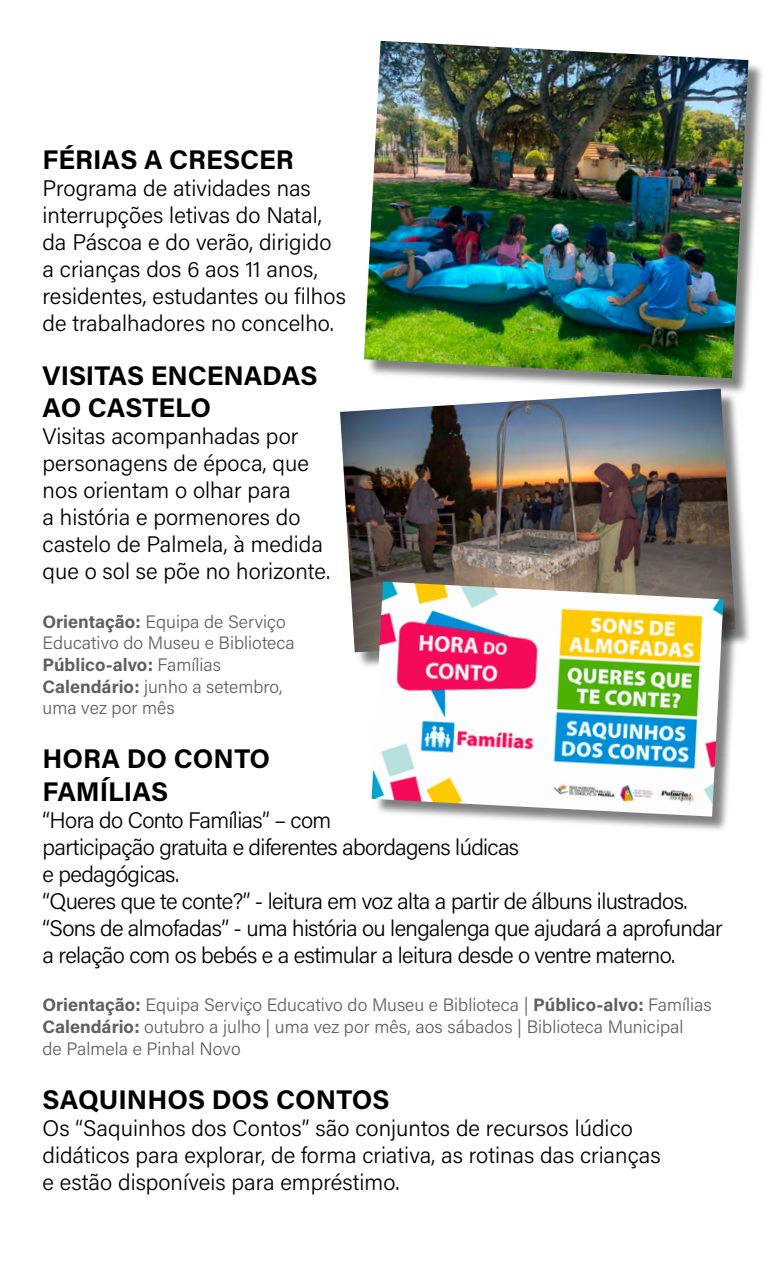
<style>
.page{position:relative;width:766px;height:1276px;background:#fff}
.page>*{position:absolute;margin:0;border:0;box-sizing:border-box;transform-origin:0 0}
.t1{font:27px/32.4px "Acumin Variable Concept";color:#000}
.t2{font:22.5px/27px "Acumin Variable Concept";letter-spacing:-.005em;color:#000}
.t3{font:22.5px/27px "Acumin Variable Concept";letter-spacing:-.03em;color:#000}
.t4{font:18px/21.6px "Acumin Variable Concept";color:#606060}
</style>
<div class="page">
<div style="left:366px;top:43px;width:398px;height:352px;background:#000;opacity:.5"></div>
<img style="left:364px;top:41px;width:384px;height:337px">
<div style="left:342px;top:390px;width:409px;height:279px;background:#000;opacity:.5"></div>
<img style="left:340px;top:388px;width:395px;height:264px">
<div style="left:374px;top:583px;width:366px;height:250px;background:#000;opacity:.5"></div>
<img style="left:371px;top:581px;width:352px;height:235px">
<p class="t1" style="left:43px;top:142px;width:252px">FÉRIAS A CRESCER</p>
<p class="t2" style="left:43px;top:173px;width:305px">Programa de atividades nas interrupções letivas do Natal, da Páscoa e do verão, dirigido a crianças dos 6 aos 11 anos, residentes, estudantes ou filhos de trabalhadores no concelho.</p>
<p class="t1" style="left:43px;top:358px;width:276px">VISITAS ENCENADAS<br>AO CASTELO</p>
<p class="t2" style="left:43px;top:422px;width:289px">Visitas acompanhadas por personagens de época, que nos orientam o olhar para<br>a história e pormenores do castelo de Palmela, à medida que o sol se põe no horizonte.</p>
<p class="t4" style="left:43px;top:610px;width:254px">Orientação: Equipa de Serviço<br>Educativo do Museu e Biblioteca<br>Público-alvo: Famílias<br>Calendário: junho a setembro, uma vez por mês</p>
<p class="t1" style="left:43px;top:741px;width:229px">HORA DO CONTO<br>FAMÍLIAS</p>
<p class="t3" style="left:42px;top:805px;width:681px">“Hora do Conto Famílias” – com<br>participação gratuita e diferentes abordagens lúdicas<br>e pedagógicas.<br>“Queres que te conte?” - leitura em voz alta a partir de álbuns ilustrados. “Sons de almofadas” - uma história ou lengalenga que ajudará a aprofundar a relação com os bebés e a estimular a leitura desde o ventre materno.</p>
<p class="t4" style="left:43px;top:993px;width:670px">Orientação: Equipa Serviço Educativo do Museu e Biblioteca | Público-alvo: Famílias<br>Calendário: outubro a julho | uma vez por mês, aos sábados | Biblioteca Municipal<br>de Palmela e Pinhal Novo</p>
<p class="t1" style="left:43px;top:1082px;width:348px">SAQUINHOS DOS CONTOS</p>
<p class="t2" style="left:43px;top:1113px;width:619px">Os “Saquinhos dos Contos” são conjuntos de recursos lúdico didáticos para explorar, de forma criativa, as rotinas das crianças e estão disponíveis para empréstimo.</p>
</div>
